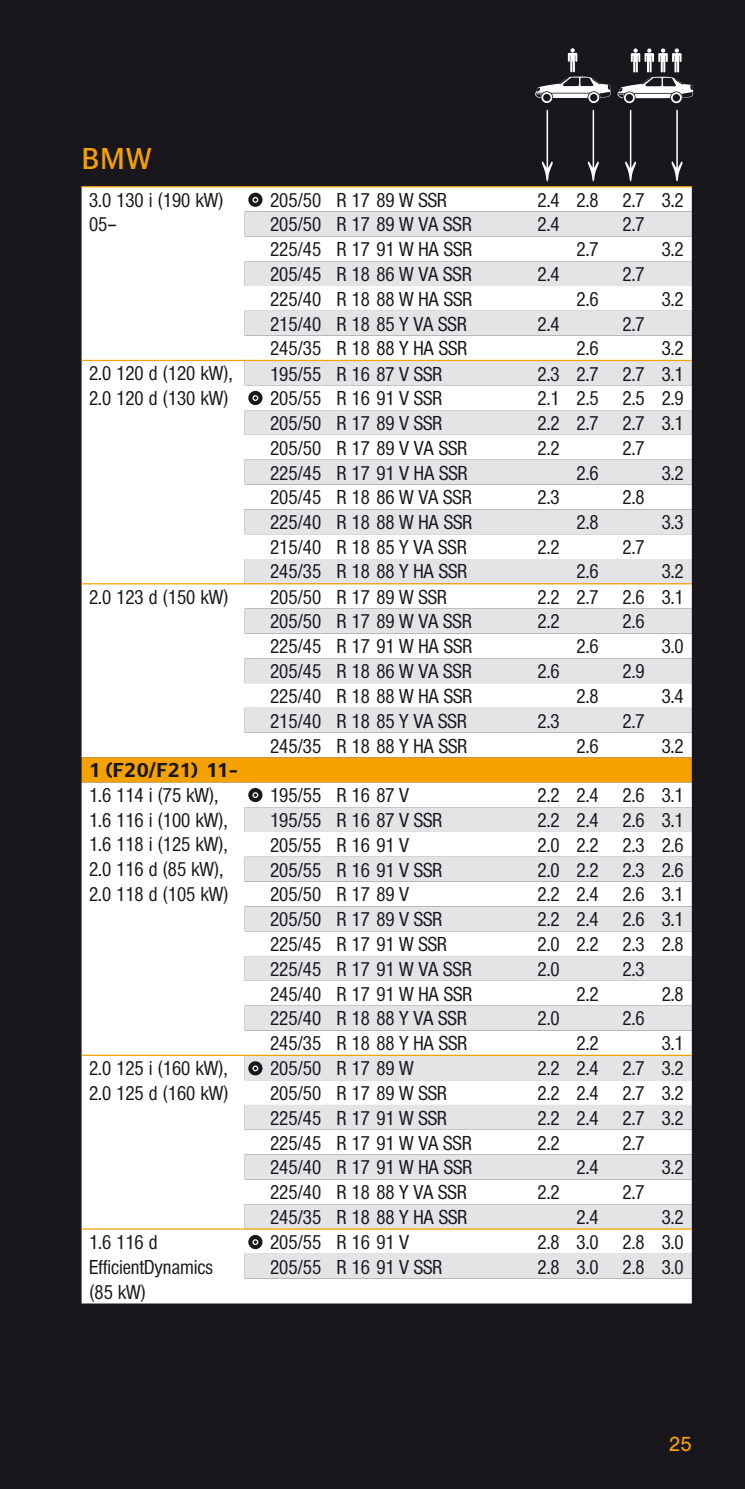
<style>
.page{position:relative;width:745px;height:1489px;background:#fff}
.page>*{position:absolute;margin:0;border:0;box-sizing:border-box;transform-origin:0 0}
.t1{font:30px "Continental Stag Sans";color:#f5a200}
.t2{font:300 20px/24.8px "Helvetica Con BQ";color:#1a171c}
.t3{font:20px "Helvetica BQ";color:#f5a200}
.s1{font-family:"Continental Stag Sans";font-weight:500}
</style>
<div class="page">
<div style="left:0;top:0;width:744px;height:1488px;background:#1a171c"></div>
<svg style="left:541px;top:110px;width:11px;height:71px"></svg>
<svg style="left:587px;top:110px;width:11px;height:71px"></svg>
<svg style="left:625px;top:110px;width:10px;height:71px"></svg>
<svg style="left:671px;top:110px;width:11px;height:71px"></svg>
<svg style="left:535px;top:48px;width:75px;height:55px"></svg>
<svg style="left:617px;top:48px;width:76px;height:55px"></svg>
<div style="left:81px;top:187px;width:610px;height:1116px;background:#fff"></div>
<svg style="left:244px;top:211px;width:447px;height:1067px;background:#efeff0"></svg>
<div style="left:81px;top:757px;width:610px;height:25px;background:#f5a200"></div>
<hr style="left:244px;top:186px;width:447px;height:1px;background:#f5a200">
<hr style="left:89px;top:186px;width:155px;height:1px;background:#f5a200">
<hr style="left:244px;top:360px;width:447px;height:1px;background:#f5a200">
<hr style="left:89px;top:360px;width:155px;height:1px;background:#f5a200">
<hr style="left:244px;top:583px;width:447px;height:1px;background:#f5a200">
<hr style="left:89px;top:583px;width:155px;height:1px;background:#f5a200">
<hr style="left:244px;top:1054px;width:447px;height:1px;background:#f5a200">
<hr style="left:89px;top:1054px;width:155px;height:1px;background:#f5a200">
<hr style="left:244px;top:1228px;width:447px;height:1px;background:#f5a200">
<hr style="left:89px;top:1228px;width:155px;height:1px;background:#f5a200">
<div style="left:248px;top:193px;width:14px;height:14px;background:#1a171c;border-radius:50%"></div>
<svg style="left:252px;top:197px;width:6px;height:6px"></svg>
<div style="left:248px;top:391px;width:14px;height:14px;background:#1a171c;border-radius:50%"></div>
<svg style="left:252px;top:395px;width:6px;height:6px"></svg>
<div style="left:248px;top:788px;width:14px;height:14px;background:#1a171c;border-radius:50%"></div>
<svg style="left:252px;top:792px;width:6px;height:6px"></svg>
<div style="left:248px;top:1061px;width:14px;height:14px;background:#1a171c;border-radius:50%"></div>
<svg style="left:252px;top:1065px;width:6px;height:6px"></svg>
<svg style="left:248px;top:1234px;width:14px;height:14px"></svg>
<svg style="left:252px;top:1239px;width:6px;height:5px"></svg>
<p class="t1" style="left:81px;top:148px;width:72px">BMW</p>
<p class="t2" style="left:89px;top:189px;width:136px">3.0 130 i (190 kW)<br>05–</p>
<p class="t2" style="left:270px;top:189px;width:178px">205/50 R 17 89 W SSR</p>
<p class="t2" style="left:537px;top:189px;width:148px">2.4 2.8 2.7 3.2</p>
<p class="t2" style="left:270px;top:214px;width:203px">205/50 R 17 89 W VA SSR</p>
<p class="t2" style="left:537px;top:214px;width:24px">2.4</p>
<p class="t2" style="left:622px;top:214px;width:24px">2.7</p>
<p class="t2" style="left:270px;top:239px;width:203px">225/45 R 17 91 W HA SSR</p>
<p class="t2" style="left:576px;top:239px;width:24px">2.7</p>
<p class="t2" style="left:661px;top:239px;width:24px">3.2</p>
<p class="t2" style="left:270px;top:263px;width:203px">205/45 R 18 86 W VA SSR</p>
<p class="t2" style="left:537px;top:263px;width:24px">2.4</p>
<p class="t2" style="left:622px;top:263px;width:24px">2.7</p>
<p class="t2" style="left:270px;top:288px;width:203px">225/40 R 18 88 W HA SSR</p>
<p class="t2" style="left:576px;top:288px;width:24px">2.6</p>
<p class="t2" style="left:661px;top:288px;width:24px">3.2</p>
<p class="t2" style="left:270px;top:313px;width:198px">215/40 R 18 85 Y VA SSR</p>
<p class="t2" style="left:537px;top:313px;width:24px">2.4</p>
<p class="t2" style="left:622px;top:313px;width:24px">2.7</p>
<p class="t2" style="left:270px;top:338px;width:198px">245/35 R 18 88 Y HA SSR</p>
<p class="t2" style="left:576px;top:338px;width:24px">2.6</p>
<p class="t2" style="left:661px;top:338px;width:24px">3.2</p>
<p class="t2" style="left:89px;top:363px;width:145px">2.0 120 d (120 kW),<br>2.0 120 d (130 kW)</p>
<p class="t2" style="left:270px;top:363px;width:173px">195/55 R 16 87 V SSR</p>
<p class="t2" style="left:537px;top:363px;width:148px">2.3 2.7 2.7 3.1</p>
<p class="t2" style="left:270px;top:387px;width:173px">205/55 R 16 91 V SSR</p>
<p class="t2" style="left:537px;top:387px;width:148px">2.1 2.5 2.5 2.9</p>
<p class="t2" style="left:270px;top:412px;width:173px">205/50 R 17 89 V SSR</p>
<p class="t2" style="left:537px;top:412px;width:148px">2.2 2.7 2.7 3.1</p>
<p class="t2" style="left:270px;top:437px;width:198px">205/50 R 17 89 V VA SSR</p>
<p class="t2" style="left:537px;top:437px;width:24px">2.2</p>
<p class="t2" style="left:622px;top:437px;width:24px">2.7</p>
<p class="t2" style="left:270px;top:462px;width:199px">225/45 R 17 91 V HA SSR</p>
<p class="t2" style="left:576px;top:462px;width:24px">2.6</p>
<p class="t2" style="left:661px;top:462px;width:24px">3.2</p>
<p class="t2" style="left:270px;top:487px;width:203px">205/45 R 18 86 W VA SSR</p>
<p class="t2" style="left:537px;top:487px;width:24px">2.3</p>
<p class="t2" style="left:622px;top:487px;width:24px">2.8</p>
<p class="t2" style="left:270px;top:511px;width:203px">225/40 R 18 88 W HA SSR</p>
<p class="t2" style="left:576px;top:511px;width:24px">2.8</p>
<p class="t2" style="left:661px;top:511px;width:24px">3.3</p>
<p class="t2" style="left:270px;top:536px;width:198px">215/40 R 18 85 Y VA SSR</p>
<p class="t2" style="left:537px;top:536px;width:24px">2.2</p>
<p class="t2" style="left:622px;top:536px;width:24px">2.7</p>
<p class="t2" style="left:270px;top:561px;width:198px">245/35 R 18 88 Y HA SSR</p>
<p class="t2" style="left:576px;top:561px;width:24px">2.6</p>
<p class="t2" style="left:661px;top:561px;width:24px">3.2</p>
<p class="t2" style="left:89px;top:586px;width:141px">2.0 123 d (150 kW)</p>
<p class="t2" style="left:270px;top:586px;width:178px">205/50 R 17 89 W SSR</p>
<p class="t2" style="left:537px;top:586px;width:148px">2.2 2.7 2.6 3.1</p>
<p class="t2" style="left:270px;top:611px;width:203px">205/50 R 17 89 W VA SSR</p>
<p class="t2" style="left:537px;top:611px;width:24px">2.2</p>
<p class="t2" style="left:622px;top:611px;width:24px">2.6</p>
<p class="t2" style="left:270px;top:636px;width:203px">225/45 R 17 91 W HA SSR</p>
<p class="t2" style="left:576px;top:636px;width:24px">2.6</p>
<p class="t2" style="left:661px;top:636px;width:24px">3.0</p>
<p class="t2" style="left:270px;top:660px;width:203px">205/45 R 18 86 W VA SSR</p>
<p class="t2" style="left:537px;top:660px;width:24px">2.6</p>
<p class="t2" style="left:622px;top:660px;width:24px">2.9</p>
<p class="t2" style="left:270px;top:685px;width:203px">225/40 R 18 88 W HA SSR</p>
<p class="t2" style="left:576px;top:685px;width:24px">2.8</p>
<p class="t2" style="left:661px;top:685px;width:24px">3.4</p>
<p class="t2" style="left:270px;top:710px;width:198px">215/40 R 18 85 Y VA SSR</p>
<p class="t2" style="left:537px;top:710px;width:24px">2.3</p>
<p class="t2" style="left:622px;top:710px;width:24px">2.7</p>
<p class="t2" style="left:270px;top:735px;width:198px">245/35 R 18 88 Y HA SSR</p>
<p class="t2" style="left:576px;top:735px;width:24px">2.6</p>
<p class="t2" style="left:661px;top:735px;width:24px">3.2</p>
<p class="t2" style="left:89px;top:759px;width:150px"><span class="s1">1 (F20/F21) 11–<br></span>1.6 114 i (75 kW),<br>1.6 116 i (100 kW),<br>1.6 118 i (125 kW),<br>2.0 116 d (85 kW),<br>2.0 118 d (105 kW)</p>
<p class="t2" style="left:270px;top:784px;width:141px">195/55 R 16 87 V</p>
<p class="t2" style="left:537px;top:784px;width:148px">2.2 2.4 2.6 3.1</p>
<p class="t2" style="left:270px;top:809px;width:173px">195/55 R 16 87 V SSR</p>
<p class="t2" style="left:537px;top:809px;width:148px">2.2 2.4 2.6 3.1</p>
<p class="t2" style="left:270px;top:834px;width:141px">205/55 R 16 91 V</p>
<p class="t2" style="left:537px;top:834px;width:148px">2.0 2.2 2.3 2.6</p>
<p class="t2" style="left:270px;top:859px;width:173px">205/55 R 16 91 V SSR</p>
<p class="t2" style="left:537px;top:859px;width:148px">2.0 2.2 2.3 2.6</p>
<p class="t2" style="left:270px;top:884px;width:141px">205/50 R 17 89 V</p>
<p class="t2" style="left:537px;top:884px;width:148px">2.2 2.4 2.6 3.1</p>
<p class="t2" style="left:270px;top:908px;width:173px">205/50 R 17 89 V SSR</p>
<p class="t2" style="left:537px;top:908px;width:148px">2.2 2.4 2.6 3.1</p>
<p class="t2" style="left:270px;top:933px;width:178px">225/45 R 17 91 W SSR</p>
<p class="t2" style="left:537px;top:933px;width:148px">2.0 2.2 2.3 2.8</p>
<p class="t2" style="left:270px;top:958px;width:203px">225/45 R 17 91 W VA SSR</p>
<p class="t2" style="left:537px;top:958px;width:24px">2.0</p>
<p class="t2" style="left:622px;top:958px;width:24px">2.3</p>
<p class="t2" style="left:270px;top:983px;width:203px">245/40 R 17 91 W HA SSR</p>
<p class="t2" style="left:576px;top:983px;width:24px">2.2</p>
<p class="t2" style="left:661px;top:983px;width:24px">2.8</p>
<p class="t2" style="left:270px;top:1008px;width:198px">225/40 R 18 88 Y VA SSR</p>
<p class="t2" style="left:537px;top:1008px;width:24px">2.0</p>
<p class="t2" style="left:622px;top:1008px;width:24px">2.6</p>
<p class="t2" style="left:270px;top:1032px;width:198px">245/35 R 18 88 Y HA SSR</p>
<p class="t2" style="left:576px;top:1032px;width:24px">2.2</p>
<p class="t2" style="left:661px;top:1032px;width:24px">3.1</p>
<p class="t2" style="left:89px;top:1057px;width:141px">2.0 125 i (160 kW),<br>2.0 125 d (160 kW)</p>
<p class="t2" style="left:270px;top:1057px;width:145px">205/50 R 17 89 W</p>
<p class="t2" style="left:537px;top:1057px;width:148px">2.2 2.4 2.7 3.2</p>
<p class="t2" style="left:270px;top:1082px;width:178px">205/50 R 17 89 W SSR</p>
<p class="t2" style="left:537px;top:1082px;width:148px">2.2 2.4 2.7 3.2</p>
<p class="t2" style="left:270px;top:1107px;width:178px">225/45 R 17 91 W SSR</p>
<p class="t2" style="left:537px;top:1107px;width:148px">2.2 2.4 2.7 3.2</p>
<p class="t2" style="left:270px;top:1132px;width:203px">225/45 R 17 91 W VA SSR</p>
<p class="t2" style="left:537px;top:1132px;width:24px">2.2</p>
<p class="t2" style="left:622px;top:1132px;width:24px">2.7</p>
<p class="t2" style="left:270px;top:1156px;width:203px">245/40 R 17 91 W HA SSR</p>
<p class="t2" style="left:576px;top:1156px;width:24px">2.4</p>
<p class="t2" style="left:661px;top:1156px;width:24px">3.2</p>
<p class="t2" style="left:270px;top:1181px;width:198px">225/40 R 18 88 Y VA SSR</p>
<p class="t2" style="left:537px;top:1181px;width:24px">2.2</p>
<p class="t2" style="left:622px;top:1181px;width:24px">2.7</p>
<p class="t2" style="left:270px;top:1206px;width:198px">245/35 R 18 88 Y HA SSR</p>
<p class="t2" style="left:576px;top:1206px;width:24px">2.4</p>
<p class="t2" style="left:661px;top:1206px;width:24px">3.2</p>
<p class="t2" style="left:89px;top:1231px;width:125px">1.6 116 d<br>EfficientDynamics (85 kW)</p>
<p class="t2" style="left:270px;top:1231px;width:141px">205/55 R 16 91 V</p>
<p class="t2" style="left:537px;top:1231px;width:148px">2.8 3.0 2.8 3.0</p>
<p class="t2" style="left:270px;top:1256px;width:173px">205/55 R 16 91 V SSR</p>
<p class="t2" style="left:537px;top:1256px;width:148px">2.8 3.0 2.8 3.0</p>
<p class="t3" style="left:668px;top:1436px;width:24px">25</p>
</div>
